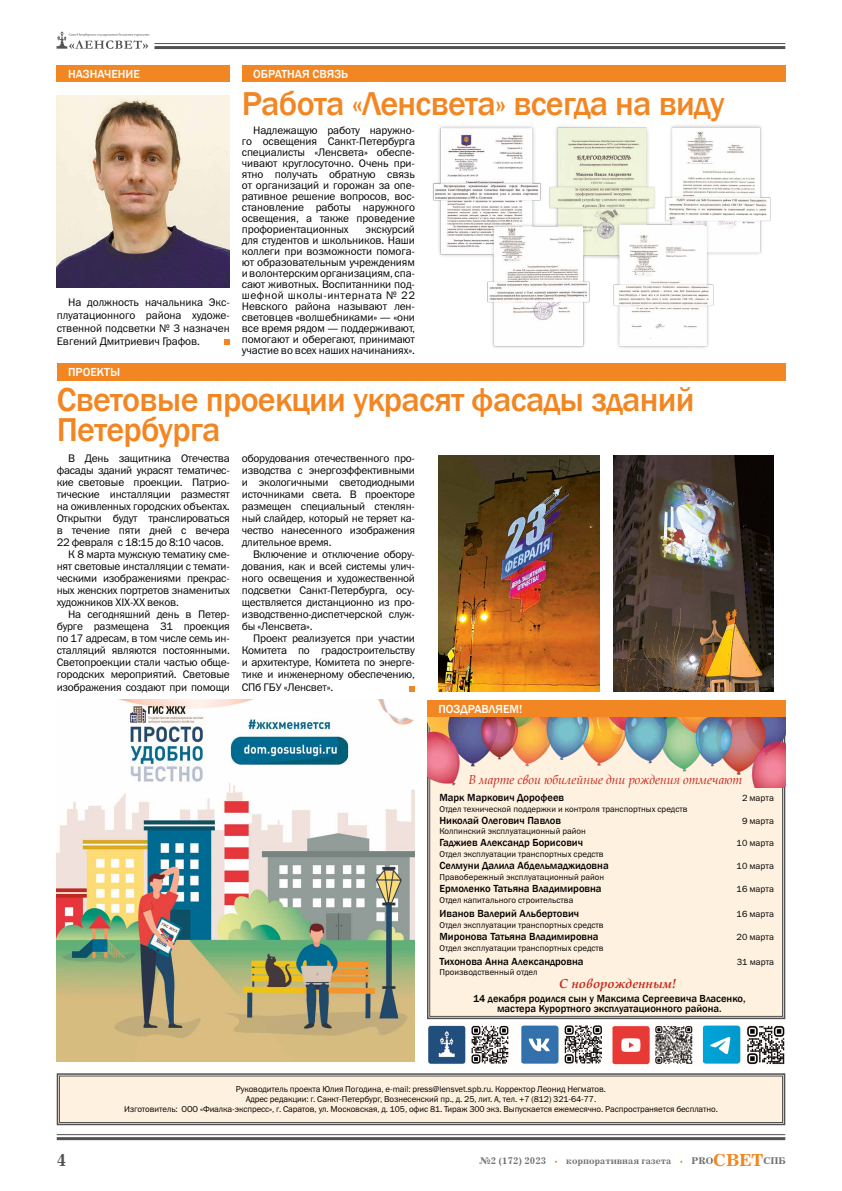
<style>
.page{position:relative;width:842px;height:1191px;background:#fff}
.page>*{position:absolute;margin:0;border:0;box-sizing:border-box;transform-origin:0 0}
.t1{font:500 34px/30px "Franklin Gothic";letter-spacing:-.02em;color:#f28623}
.t2{font:700 18px "Journal C";color:#525252}
.t3{font:italic 13px "Book Antiqua";color:#c5261b}
.t4{font:italic 700 13px "Book Antiqua";color:#c5261b}
.t5{font:500 12px "Franklin Gothic";color:#fffefd}
.t6{font:11px/11px "Franklin Gothic Book C";letter-spacing:-.02em;color:#000;text-align:justify}
.t7{font:500 10.6px "Franklin Gothic";color:#000}
.t8{font:500 10.5px/10px "Franklin Gothic";color:#000;text-align:center}
.t9{font:700 10px "Journal C";color:#707070}
.t10{font:9px "Franklin Gothic Book C";color:#000}
.t11{font:8.6px/10.3px "Franklin Gothic Book C";color:#000;text-align:center}
.s1{font-size:15px;color:#f28623}
.s2{font-size:18px;color:#f28623}
</style>
<div class="page">
<svg style="left:56px;top:1073px;width:730px;height:53px;background:#ede1d1"></svg>
<div style="left:57px;top:65px;width:173px;height:16px;background:#f28623"></div>
<img style="left:428px;top:1025px;width:357px;height:40px">
<img style="left:57px;top:96px;width:173px;height:192px">
<img style="left:57px;top:699px;width:358px;height:362px">
<img style="left:432px;top:125px;width:339px;height:223px">
<img style="left:613px;top:456px;width:161px;height:235px">
<img style="left:438px;top:456px;width:161px;height:235px">
<div style="left:427px;top:719px;width:359px;height:301px;background:#fff1df"></div>
<img style="left:427px;top:717px;width:358px;height:70px">
<div style="left:427px;top:701px;width:358px;height:16px;background:#f28623"></div>
<div style="left:242px;top:65px;width:543px;height:16px;background:#f28623"></div>
<div style="left:57px;top:363px;width:728px;height:18px;background:#f28623"></div>
<hr style="left:154px;top:43px;width:631px;height:1px;background:#525252">
<hr style="left:154px;top:46px;width:631px;height:3px;background:#525252">
<hr style="left:57px;top:1134px;width:728px;height:1px;background:#525252">
<hr style="left:57px;top:1137px;width:728px;height:3px;background:#525252">
<svg style="left:57px;top:31px;width:92px;height:18px"></svg>
<svg style="left:224px;top:339px;width:6px;height:5px"></svg>
<svg style="left:409px;top:686px;width:6px;height:5px"></svg>
<p class="t5" style="left:68px;top:66px;width:73px">НАЗНАЧЕНИЕ</p>
<p class="t6" style="left:57px;top:296px;width:175px;line-height:13px;text-indent:11px">На должность начальника Экс&shy;плуатационного района художе&shy;ственной подсветки № 3 назначен Евгений Дмитриевич Графов.</p>
<p class="t5" style="left:68px;top:365px;width:54px">ПРОЕКТЫ</p>
<p class="t5" style="left:253px;top:66px;width:96px">ОБРАТНАЯ СВЯЗЬ</p>
<h1 class="t1" style="left:242px;top:89px;width:484px">Работа «Ленсвета» всегда на виду</h1>
<p class="t6" style="left:242px;top:124px;width:175px;text-indent:11px">Надлежащую работу наружно&shy;го освещения Санкт-Петербурга специалисты «Ленсвета» обеспе&shy;чивают круглосуточно. Очень при&shy;ятно получать обратную связь от организаций и горожан за опе&shy;ративное решение вопросов, вос&shy;становление работы наружного освещения, а также проведение профориентационных</p>
<p class="t6" style="left:242px;top:223px;width:175px;text-indent:124px">экскурсий для студентов и школьников. Наши коллеги при возможности помога&shy;ют образовательным учреждениям и волонтерским организациям, спа&shy;сают животных. Воспитанники под&shy;шефной школы-интерната № 22<br>Невского района называют лен&shy;световцев «волшебниками» — «они все время рядом — поддерживают, помогают и оберегают, принимают участие во всех наших начинаниях».</p>
<h1 class="t1" style="left:57px;top:385px;width:639px">Световые проекции украсят фасады зданий<br>Петербурга</h1>
<p class="t6" style="left:242px;top:452px;width:175px;line-height:12px">оборудования отечественного про&shy;изводства с энергоэффективными и экологичными светодиодными источниками света. В проекторе размещен специальный стеклян&shy;ный слайдер, который не теряет ка&shy;чество нанесенного изображения длительное время.</p>
<p class="t6" style="left:242px;top:548px;width:175px;line-height:12px;text-indent:11px">Включение и отключение обору&shy;дования, как и всей системы улич&shy;ного освещения и художественной подсветки Санкт-Петербурга, осу&shy;ществляется дистанционно из про&shy;изводственно-диспетчерской служ&shy;бы «Ленсвета».</p>
<p class="t6" style="left:242px;top:632px;width:175px;line-height:12px;text-indent:11px">Проект реализуется при участии Комитета по градостроительству и архитектуре, Комитета по энерге&shy;тике и инженерному обеспечению, СПб ГБУ «Ленсвет».</p>
<p class="t6" style="left:68px;top:453px;width:163px">В День защитника Отечества</p>
<p class="t6" style="left:57px;top:465px;width:175px">фасады зданий украсят тематичес-</p>
<p class="t6" style="left:57px;top:477px;width:175px">кие световые проекции. Патрио-</p>
<p class="t6" style="left:57px;top:489px;width:175px">тические инсталляции разместят</p>
<p class="t6" style="left:57px;top:501px;width:175px">на оживленных городских объектах.</p>
<p class="t6" style="left:57px;top:513px;width:175px">Открытки будут транслироваться</p>
<p class="t6" style="left:57px;top:525px;width:175px">в течение пяти дней с вечера</p>
<p class="t6" style="left:57px;top:537px;width:169px">22 февраля с 18:15 до 8:10 часов.</p>
<p class="t6" style="left:68px;top:549px;width:163px">К 8 марта мужскую тематику сме-</p>
<p class="t6" style="left:57px;top:561px;width:175px">нят световые инсталляции с темати-</p>
<p class="t6" style="left:57px;top:573px;width:175px">ческими изображениями прекрас-</p>
<p class="t6" style="left:57px;top:585px;width:175px">ных женских портретов знаменитых</p>
<p class="t6" style="left:57px;top:597px;width:124px">художников XIX-XX веков.</p>
<p class="t6" style="left:68px;top:609px;width:163px">На сегодняшний день в Петер-</p>
<p class="t6" style="left:57px;top:621px;width:175px">бурге размещена 31 проекция</p>
<p class="t6" style="left:57px;top:633px;width:175px">по 17 адресам, в том числе семь ин-</p>
<p class="t6" style="left:57px;top:645px;width:175px">сталляций являются постоянными.</p>
<p class="t6" style="left:57px;top:657px;width:175px">Светопроекции стали частью обще-</p>
<p class="t6" style="left:57px;top:669px;width:175px">городских мероприятий. Световые</p>
<p class="t6" style="left:57px;top:681px;width:175px">изображения создают при помощи</p>
<p class="t5" style="left:438px;top:701px;width:86px">ПОЗДРАВЛЯЕМ!</p>
<p class="t3" style="left:468px;top:770px;width:276px">В марте свои юбилейные дни рождения отмечают</p>
<p class="t7" style="left:439px;top:791px;width:126px">Марк Маркович Дорофеев</p>
<p class="t10" style="left:742px;top:793px;width:33px">2 марта</p>
<p class="t11" style="left:439px;top:803px;width:250px">Отдел технической поддержки и контроля транспортных средств</p>
<p class="t7" style="left:439px;top:814px;width:123px">Николай Олегович Павлов</p>
<p class="t10" style="left:742px;top:816px;width:33px">9 марта</p>
<p class="t11" style="left:439px;top:825px;width:148px">Колпинский эксплуатационный район</p>
<p class="t7" style="left:439px;top:836px;width:145px">Гаджиев Александр Борисович</p>
<p class="t10" style="left:737px;top:838px;width:39px">10 марта</p>
<p class="t11" style="left:439px;top:848px;width:166px">Отдел эксплуатации транспортных средств</p>
<p class="t7" style="left:439px;top:859px;width:171px">Селмуни Далила Абдельмаджидовна</p>
<p class="t10" style="left:737px;top:861px;width:39px">10 марта</p>
<p class="t11" style="left:439px;top:872px;width:166px">Правобережный эксплуатационный район</p>
<p class="t7" style="left:439px;top:882px;width:164px">Ермоленко Татьяна Владимировна</p>
<p class="t10" style="left:737px;top:884px;width:39px">16 марта</p>
<p class="t11" style="left:439px;top:895px;width:135px">Отдел капитального строительства</p>
<p class="t7" style="left:439px;top:906px;width:141px">Иванов Валерий Альбертович</p>
<p class="t10" style="left:737px;top:908px;width:39px">16 марта</p>
<p class="t11" style="left:439px;top:919px;width:166px">Отдел эксплуатации транспортных средств</p>
<p class="t7" style="left:439px;top:929px;width:161px">Миронова Татьяна Владимировна</p>
<p class="t10" style="left:737px;top:931px;width:39px">20 марта</p>
<p class="t11" style="left:439px;top:942px;width:166px">Отдел эксплуатации транспортных средств</p>
<p class="t7" style="left:439px;top:954px;width:146px">Тихонова Анна Александровна</p>
<p class="t10" style="left:737px;top:956px;width:39px">31 марта</p>
<p class="t11" style="left:439px;top:967px;width:99px">Производственный отдел</p>
<p class="t4" style="left:559px;top:974px;width:119px">С новорожденным!</p>
<p class="t8" style="left:473px;top:994px;width:274px">14 декабря родился сын у Максима Сергеевича Власенко, мастера Курортного эксплуатационного района.</p>
<h2 class="t2" style="left:57px;top:1150px;width:11px">4</h2>
<p class="t11" style="left:124px;top:1083px;width:595px">Руководитель проекта Юлия Погодина, e‑mail: press@lensvet.spb.ru. Корректор Леонид Негматов.<br>Адрес редакции: г. Санкт-Петербург, Вознесенский пр., д. 25, лит. А, тел. +7 (812) 321-64-77.<br>Изготовитель: ООО «Фиалка-экспресс», г. Саратов, ул. Московская, д. 105, офис 81. Тираж 300 экз. Выпускается ежемесячно. Распространяется бесплатно.</p>
<p class="t9" style="left:479px;top:1155px;width:308px">№2 (172) 2023 <span class="s1">•</span> корпоративная газета <span class="s1">•</span> PRO<span class="s2">СВЕТ</span>СПБ</p>
</div>
